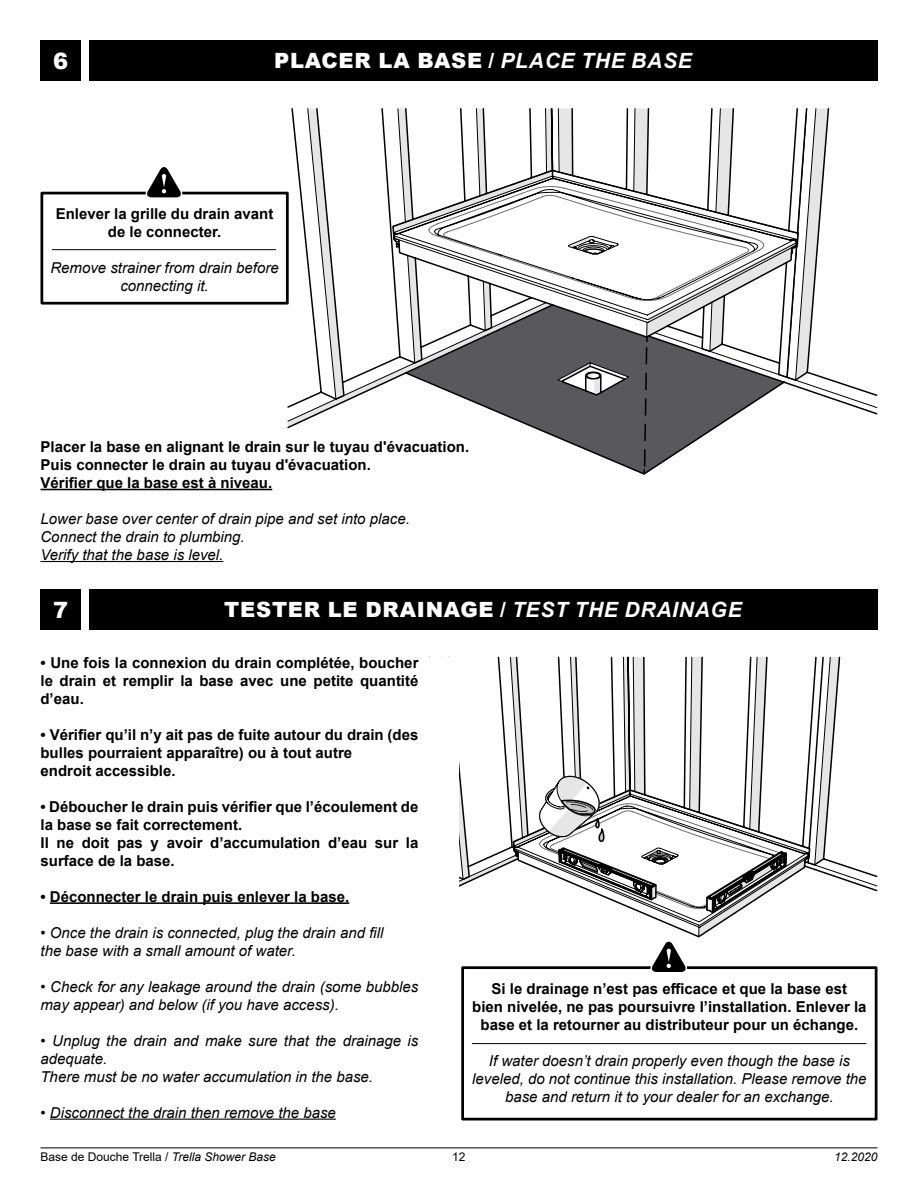
<style>
.page{position:relative;width:918px;height:1188px;background:#fff}
.page>*{position:absolute;margin:0;border:0;box-sizing:border-box;transform-origin:0 0}
.t1{font:900 22.5px "Arial";color:#fff}
.t2{font:italic 700 21px "Arial";letter-spacing:.035em;color:#fff}
.t3{font:900 21px "Arial";letter-spacing:.035em;color:#fff}
.t4{font:700 15px/18px "Arial";color:#000}
.t5{font:italic 15px/18px "Arial";color:#000}
.t6{font:12px "Arial";color:#000}
.t7{font:italic 12px "Arial";color:#000}
.s1{font-style:normal}
.s2{font-style:italic}
</style>
<div class="page">
<hr style="left:40px;top:1148px;width:838px;height:1px;background:#000">
<div style="left:89px;top:40px;width:789px;height:41px;background:#000"></div>
<div style="left:89px;top:589px;width:789px;height:41px;background:#000"></div>
<div style="left:40px;top:40px;width:41px;height:41px;background:#000"></div>
<div style="left:40px;top:589px;width:41px;height:41px;background:#000"></div>
<hr style="left:40px;top:489px;width:232px;height:1px;background:#000">
<hr style="left:40px;top:561px;width:183px;height:1px;background:#000">
<hr style="left:50px;top:902px;width:299px;height:2px;background:#000">
<hr style="left:50px;top:1119px;width:286px;height:1px;background:#000">
<div style="left:461px;top:966px;width:416px;height:154px;border:3px solid #000"></div>
<svg style="left:650px;top:941px;width:40px;height:31px"></svg>
<hr style="left:472px;top:1043px;width:394px;height:1px;background:#000">
<div style="left:40px;top:192px;width:249px;height:113px;border:3px solid #000"></div>
<svg style="left:145px;top:167px;width:40px;height:31px"></svg>
<hr style="left:52px;top:249px;width:224px;height:1px;background:#000">
<svg style="left:286px;top:108px;width:592px;height:366px"></svg>
<svg style="left:642px;top:335px;width:7px;height:140px"></svg>
<svg style="left:429px;top:656px;width:449px;height:282px"></svg>
<svg style="left:539px;top:776px;width:241px;height:133px"></svg>
<div style="left:424px;top:657px;width:35px;height:275px;background:#fff"></div>
<h1 class="t1" style="left:53px;top:45px;width:17px">6</h1>
<h2 class="t3" style="left:274px;top:46px;width:160px">PLACER LA BASE</h2>
<h2 class="t2" style="left:489px;top:47px;width:176px"><span class="s1">/</span> PLACE THE BASE</h2>
<p class="t4" style="left:56px;top:205px;width:219px;text-align:center">Enlever la grille du drain avant de le connecter.</p>
<p class="t5" style="left:50px;top:259px;width:230px;text-align:center">Remove strainer from drain before connecting it.</p>
<p class="t4" style="left:40px;top:438px;width:430px">Placer la base en alignant le drain sur le tuyau d'évacuation.<br>Puis connecter le drain au tuyau d'évacuation.<br>Vérifier que la base est à niveau.</p>
<p class="t5" style="left:40px;top:510px;width:371px">Lower base over center of drain pipe and set into place.<br>Connect the drain to plumbing.<br>Verify that the base is level.</p>
<h1 class="t1" style="left:53px;top:593px;width:17px">7</h1>
<h2 class="t3" style="left:224px;top:594px;width:17px">TESTER</h2>
<h2 class="t3" style="left:328px;top:594px;width:55px">LE DRAINAGE</h2>
<h2 class="t2" style="left:500px;top:596px;width:42px"><span class="s1">/</span> TEST</h2>
<h2 class="t2" style="left:575px;top:596px;width:82px">THE DRAINAGE</h2>
<p class="t4" style="left:40px;top:653px;width:380px;text-align:justify">• Une fois la connexion du drain complétée, boucher le drain et remplir la base avec une petite quantité d’eau.</p>
<p class="t4" style="left:40px;top:725px;width:379px">• Vérifier qu’il n’y ait pas de fuite autour du drain (des bulles pourraient apparaître) ou à tout autre<br>endroit accessible.</p>
<p class="t4" style="left:40px;top:797px;width:379px">• Déboucher le drain puis vérifier que l’écoulement de la base se fait correctement.<br>Il ne doit pas y avoir d’accumulation d’eau sur la surface de la base.</p>
<p class="t4" style="left:40px;top:887px;width:310px">• Déconnecter le drain puis enlever la base.</p>
<p class="t5" style="left:40px;top:924px;width:344px">• Once the drain is connected, plug the drain and fill the base with a small amount of water.</p>
<p class="t5" style="left:40px;top:978px;width:379px">• Check for any leakage around the drain (some bubbles may appear) and below (if you have access).</p>
<p class="t5" style="left:40px;top:1032px;width:379px">• Unplug the drain and make sure that the drainage is adequate.<br>There must be no water accumulation in the base.</p>
<p class="t5" style="left:40px;top:1104px;width:297px">• Disconnect the drain then remove the base</p>
<p class="t4" style="left:472px;top:980px;width:396px;text-align:center">Si le drainage n’est pas efficace et que la base est<br>bien nivelée, ne pas poursuivre l’installation. Enlever la base et la retourner au distributeur pour un échange.</p>
<p class="t5" style="left:472px;top:1052px;width:396px;text-align:center">If water doesn’t drain properly even though the base is leveled, do not continue this installation. Please remove the base and return it to your dealer for an exchange.</p>
<p class="t6" style="left:40px;top:1149px;width:237px">Base de Douche Trella / <span class="s2">Trella Shower Base</span></p>
<p class="t6" style="left:452px;top:1149px;width:15px">12</p>
<p class="t7" style="left:834px;top:1149px;width:45px">12.2020</p>
</div>
